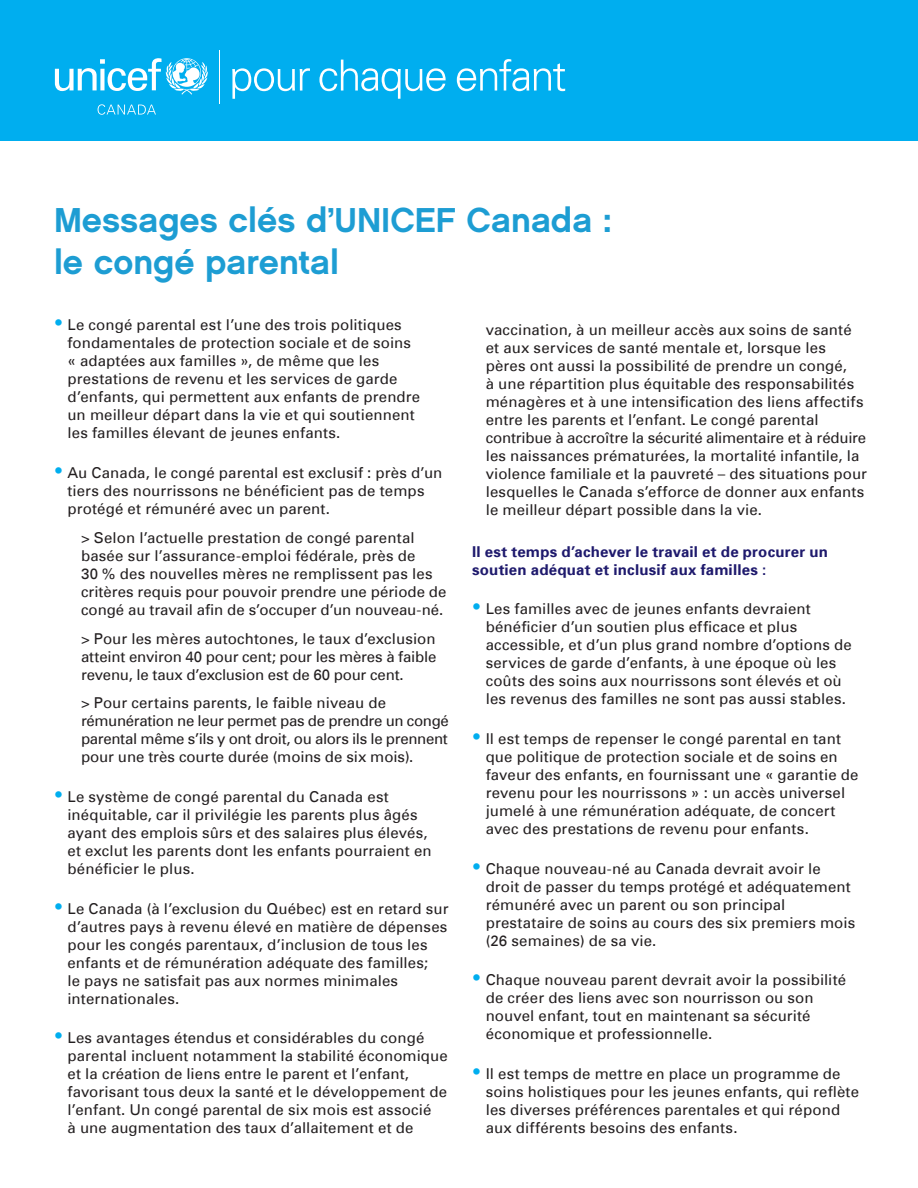
<style>
.page{position:relative;width:918px;height:1188px;background:#fff}
.page>*{position:absolute;margin:0;border:0;box-sizing:border-box;transform-origin:0 0}
.t1{font:34.5px/41.4px "Chalet New York Nineteen Sixty";color:#1d9dd3}
.Bullet_Points{font:15px/18px "Univers";letter-spacing:.01em;color:#231f20}
.Bullet_Points-2{font:15px/18px "Univers";letter-spacing:-.015em;color:#231f20}
.Body_Copy{font:700 15px/18px "Univers";letter-spacing:.015em;color:#1f1a6d}
.s1{font-weight:700;font-size:25.5px;color:#00aeef}
</style>
<div class="page">
<div style="left:0;top:0;width:918px;height:141px;background:#00aeef"></div>
<svg style="left:55px;top:58px;width:153px;height:37px"></svg>
<hr style="left:219px;top:50px;width:1px;height:54px;background:#fff">
<svg style="left:98px;top:104px;width:58px;height:11px"></svg>
<svg style="left:232px;top:68px;width:78px;height:31px"></svg>
<svg style="left:319px;top:60px;width:127px;height:39px"></svg>
<svg style="left:457px;top:59px;width:108px;height:32px"></svg>
<p class="t1" style="left:54px;top:199px;width:559px">Messages clés d’UNICEF Canada : le congé parental</p>
<p class="Bullet_Points" style="left:68px;top:317px;width:354px;text-indent:-14px"><span class="s1">•</span> Le congé parental est l’une des trois politiques fondamentales de protection sociale et de soins « adaptées aux familles », de même que les prestations de revenu et les services de garde d’enfants, qui permettent aux enfants de prendre un meilleur départ dans la vie et qui soutiennent les familles élevant de jeunes enfants.</p>
<p class="Bullet_Points" style="left:68px;top:465px;width:376px;text-indent:-14px"><span class="s1">•</span> Au Canada, le congé parental est exclusif : près d’un tiers des nourrissons ne bénéficient pas de temps protégé et rémunéré avec un parent.</p>
<p class="Bullet_Points" style="left:81px;top:530px;width:367px">&gt; Selon l’actuelle prestation de congé parental basée sur l’assurance-emploi fédérale, près de<br>30 % des nouvelles mères ne remplissent pas les critères requis pour pouvoir prendre une période de congé au travail afin de s’occuper d’un nouveau-né.</p>
<p class="Bullet_Points" style="left:81px;top:630px;width:357px;text-align:justify">&gt; Pour les mères autochtones, le taux d’exclusion atteint environ 40 pour cent; pour les mères à faible revenu, le taux d’exclusion est de 60 pour cent.</p>
<p class="Bullet_Points-2" style="left:81px;top:695px;width:369px">&gt; Pour certains parents, le faible niveau de rémunération ne leur permet pas de prendre un congé parental même s’ils y ont droit, ou alors ils le prennent pour une très courte durée (moins de six mois).</p>
<p class="Bullet_Points" style="left:68px;top:789px;width:366px;text-indent:-14px"><span class="s1">•</span> Le système de congé parental du Canada est inéquitable, car il privilégie les parents plus âgés ayant des emplois sûrs et des salaires plus élevés, et exclut les parents dont les enfants pourraient en bénéficier le plus.</p>
<p class="Bullet_Points" style="left:68px;top:900px;width:383px;text-indent:-14px"><span class="s1">•</span> Le Canada (à l’exclusion du Québec) est en retard sur d’autres pays à revenu élevé en matière de dépenses pour les congés parentaux, d’inclusion de tous les enfants et de rémunération adéquate des familles;<br>le pays ne satisfait pas aux normes minimales internationales.</p>
<p class="Bullet_Points" style="left:68px;top:1030px;width:382px;text-indent:-14px"><span class="s1">•</span> Les avantages étendus et considérables du congé parental incluent notamment la stabilité économique et la création de liens entre le parent et l’enfant, favorisant tous deux la santé et le développement de l’enfant. Un congé parental de six mois est associé<br>à une augmentation des taux d’allaitement et de</p>
<p class="Bullet_Points" style="left:486px;top:322px;width:383px">vaccination, à un meilleur accès aux soins de santé et aux services de santé mentale et, lorsque les pères ont aussi la possibilité de prendre un congé,<br>à une répartition plus équitable des responsabilités ménagères et à une intensification des liens affectifs entre les parents et l’enfant. Le congé parental contribue à accroître la sécurité alimentaire et à réduire les naissances prématurées, la mortalité infantile, la violence familiale et la pauvreté – des situations pour lesquelles le Canada s’efforce de donner aux enfants le meilleur départ possible dans la vie.</p>
<p class="Body_Copy" style="left:472px;top:544px;width:357px">Il est temps d’achever le travail et de procurer un soutien adéquat et inclusif aux familles :</p>
<p class="Bullet_Points" style="left:486px;top:601px;width:368px;text-indent:-14px"><span class="s1">•</span> Les familles avec de jeunes enfants devraient bénéficier d’un soutien plus efficace et plus accessible, et d’un plus grand nombre d’options de services de garde d’enfants, à une époque où les coûts des soins aux nourrissons sont élevés et où les revenus des familles ne sont pas aussi stables.</p>
<p class="Bullet_Points" style="left:486px;top:731px;width:374px;text-indent:-14px"><span class="s1">•</span> Il est temps de repenser le congé parental en tant que politique de protection sociale et de soins en faveur des enfants, en fournissant une « garantie de revenu pour les nourrissons » : un accès universel jumelé à une rémunération adéquate, de concert avec des prestations de revenu pour enfants.</p>
<p class="Bullet_Points" style="left:486px;top:860px;width:371px;text-indent:-14px"><span class="s1">•</span> Chaque nouveau-né au Canada devrait avoir le droit de passer du temps protégé et adéquatement rémunéré avec un parent ou son principal prestataire de soins au cours des six premiers mois (26 semaines) de sa vie.</p>
<p class="Bullet_Points" style="left:486px;top:972px;width:362px;text-indent:-14px"><span class="s1">•</span> Chaque nouveau parent devrait avoir la possibilité de créer des liens avec son nourrisson ou son nouvel enfant, tout en maintenant sa sécurité économique et professionnelle.</p>
<p class="Bullet_Points" style="left:486px;top:1066px;width:375px;text-indent:-14px"><span class="s1">•</span> Il est temps de mettre en place un programme de soins holistiques pour les jeunes enfants, qui reflète les diverses préférences parentales et qui répond aux différents besoins des enfants.</p>
</div>
